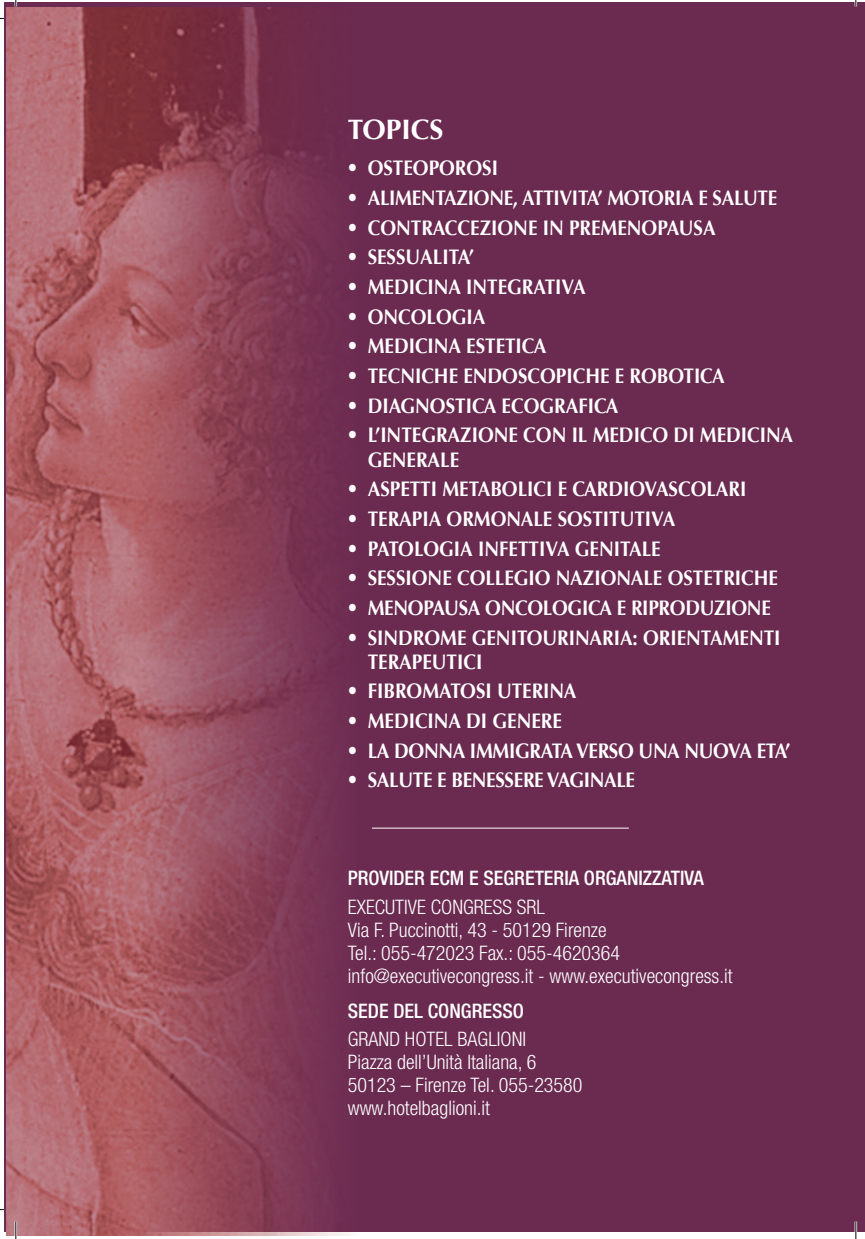
<style>
.page{position:relative;width:865px;height:1239px;background:#fff}
.page>*{position:absolute;margin:0;border:0;box-sizing:border-box;transform-origin:0 0}
.t1{font:700 28px "Optima";color:#fff}
.t2{font:700 21px/24px "Optima";color:#fff;scale:.9 1}
.t3{font:300 condensed 20px "Helvetica Neue";color:#fff}
.t4{font:500 condensed 20px "Helvetica Neue";color:#fff}
.s1{font-family:"Helvetica Neue";font-weight:300;font-stretch:condensed}
</style>
<div class="page">
<div style="left:4px;top:2px;width:860px;height:1230px;background:#6b2b51"></div>
<img style="left:6px;top:7px;width:343px;height:1228px">
<hr style="left:372px;top:827px;width:256px;height:1px;background:#fff">
<svg style="left:15px;top:0;width:2px;height:6px"></svg>
<svg style="left:15px;top:1221px;width:2px;height:17px"></svg>
<svg style="left:854px;top:1221px;width:2px;height:17px"></svg>
<p class="t1" style="left:347px;top:113px;width:97px">TOPICS</p>
<p class="t2" style="left:347px;top:156px;width:168px"><span class="s1">•</span> OSTEOPOROSI</p>
<p class="t2" style="left:347px;top:186px;width:478px"><span class="s1">•</span> ALIMENTAZIONE, ATTIVITA’ MOTORIA E SALUTE</p>
<p class="t2" style="left:347px;top:216px;width:410px"><span class="s1">•</span> CONTRACCEZIONE IN PREMENOPAUSA</p>
<p class="t2" style="left:347px;top:245px;width:141px"><span class="s1">•</span> SESSUALITA’</p>
<p class="t2" style="left:347px;top:275px;width:266px"><span class="s1">•</span> MEDICINA INTEGRATIVA</p>
<p class="t2" style="left:347px;top:305px;width:154px"><span class="s1">•</span> ONCOLOGIA</p>
<p class="t2" style="left:347px;top:334px;width:222px"><span class="s1">•</span> MEDICINA ESTETICA</p>
<p class="t2" style="left:347px;top:364px;width:420px"><span class="s1">•</span> TECNICHE ENDOSCOPICHE E ROBOTICA</p>
<p class="t2" style="left:347px;top:394px;width:302px"><span class="s1">•</span> DIAGNOSTICA ECOGRAFICA</p>
<p class="t2" style="left:367px;top:423px;width:474px;text-indent:-20px"><span class="s1">•</span> L’INTEGRAZIONE CON IL MEDICO DI MEDICINA<br>GENERALE</p>
<p class="t2" style="left:347px;top:477px;width:444px"><span class="s1">•</span> ASPETTI METABOLICI E CARDIOVASCOLARI</p>
<p class="t2" style="left:347px;top:507px;width:365px"><span class="s1">•</span> TERAPIA ORMONALE SOSTITUTIVA</p>
<p class="t2" style="left:347px;top:536px;width:349px"><span class="s1">•</span> PATOLOGIA INFETTIVA GENITALE</p>
<p class="t2" style="left:347px;top:566px;width:479px"><span class="s1">•</span> SESSIONE COLLEGIO NAZIONALE OSTETRICHE</p>
<p class="t2" style="left:347px;top:596px;width:471px"><span class="s1">•</span> MENOPAUSA ONCOLOGICA E RIPRODUZIONE</p>
<p class="t2" style="left:367px;top:625px;width:460px;text-indent:-20px"><span class="s1">•</span> SINDROME GENITOURINARIA: ORIENTAMENTI<br>TERAPEUTICI</p>
<p class="t2" style="left:347px;top:679px;width:255px"><span class="s1">•</span> FIBROMATOSI UTERINA</p>
<p class="t2" style="left:347px;top:709px;width:239px"><span class="s1">•</span> MEDICINA DI GENERE</p>
<p class="t2" style="left:347px;top:738px;width:493px"><span class="s1">•</span> LA DONNA IMMIGRATA VERSO UNA NUOVA ETA’</p>
<p class="t2" style="left:347px;top:768px;width:320px"><span class="s1">•</span> SALUTE E BENESSERE VAGINALE</p>
<p class="t4" style="left:347px;top:866px;width:357px">PROVIDER ECM E SEGRETERIA ORGANIZZATIVA</p>
<p class="t3" style="left:347px;top:895px;width:198px">EXECUTIVE CONGRESS SRL</p>
<p class="t3" style="left:347px;top:918px;width:260px">Via F. Puccinotti, 43 - 50129 Firenze</p>
<p class="t3" style="left:347px;top:941px;width:273px">Tel.: 055-472023 Fax.: 055-4620364</p>
<p class="t3" style="left:347px;top:964px;width:386px">info@executivecongress.it - www.executivecongress.it</p>
<p class="t4" style="left:347px;top:998px;width:177px">SEDE DEL CONGRESSO</p>
<p class="t3" style="left:347px;top:1027px;width:180px">GRAND HOTEL BAGLIONI</p>
<p class="t3" style="left:347px;top:1050px;width:190px">Piazza dell’Unità Italiana, 6</p>
<p class="t3" style="left:347px;top:1073px;width:236px">50123 – Firenze Tel. 055-23580</p>
<p class="t3" style="left:347px;top:1096px;width:144px">www.hotelbaglioni.it</p>
</div>
